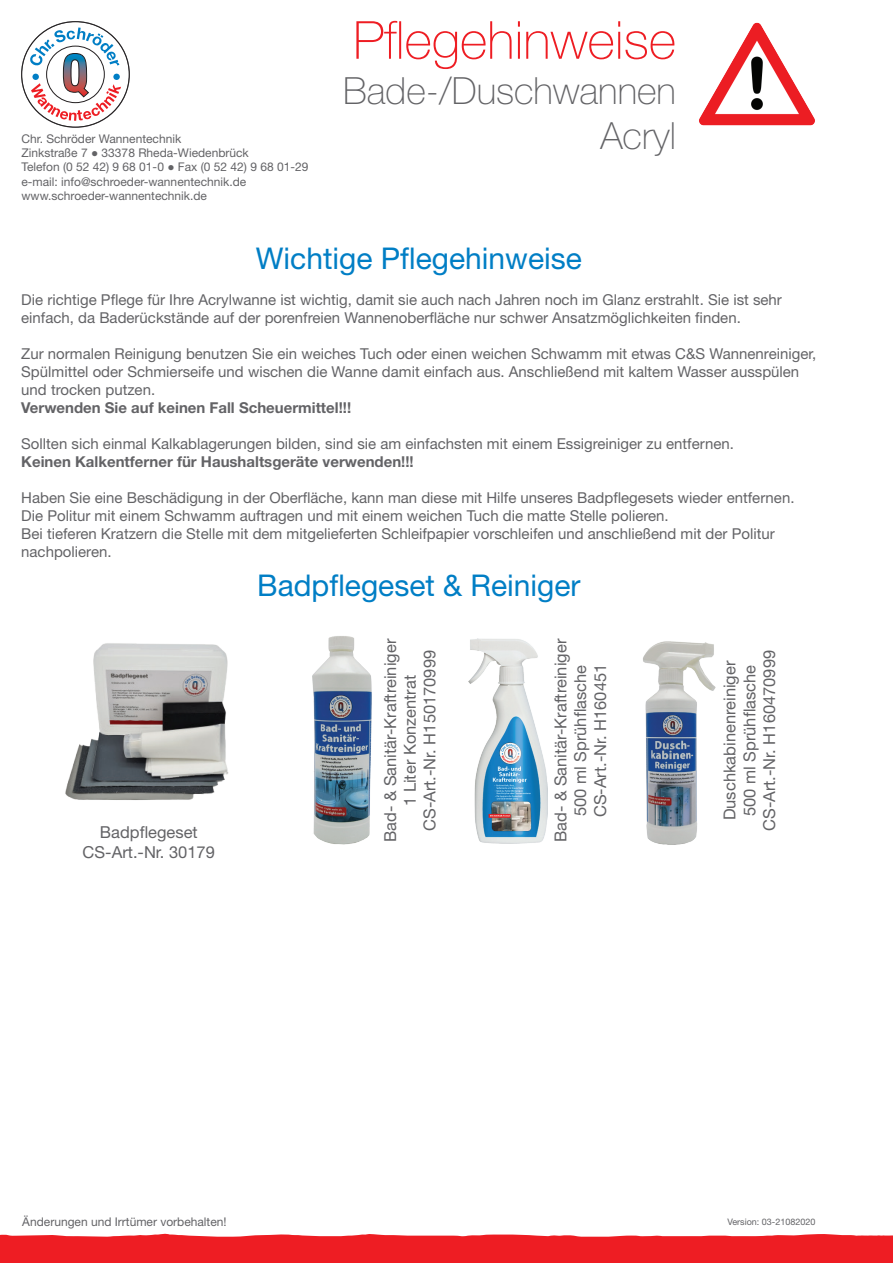
<style>
.page{position:relative;width:893px;height:1263px;background:#fff}
.page>*{position:absolute;margin:0;border:0;box-sizing:border-box;transform-origin:0 0}
.t1{font:100 52.5px "Helvetica Neue LT Std";color:#ee1d23}
.t2{font:100 37.5px/45px "Helvetica Neue LT Std";color:#636366;text-align:right}
.t3{font:30px "Helvetica Neue LT Std";color:#007ec5}
.t4{font:16.5px/19.8px "Helvetica Neue LT Std";color:#636366;text-align:center}
.t5{font:15px/18px "Helvetica Neue LT Std";color:#636366}
.t6{font:700 15px "Helvetica Neue LT Std";color:#636366}
.t7{font:12px/14.4px "Helvetica Neue LT Std";color:#636366}
.t8{font:9px "Helvetica Neue LT Std";color:#636366}
.s1{font-family:"Arial";font-weight:900}
</style>
<div class="page">
<svg style="left:21px;top:21px;width:109px;height:107px"></svg>
<svg style="left:0;top:1233px;width:893px;height:9px"></svg>
<div style="left:0;top:1242px;width:893px;height:21px;background:#ee1d23"></div>
<img style="left:65px;top:643px;width:164px;height:157px">
<img style="left:312px;top:636px;width:60px;height:209px">
<img style="left:468px;top:639px;width:80px;height:205px">
<img style="left:643px;top:641px;width:73px;height:204px">
<img style="left:699px;top:22px;width:116px;height:104px">
<p class="t7" style="left:21px;top:131px;width:288px">Chr. Schröder Wannentechnik<br>Zinkstraße 7 <span class="s1">●</span> 33378 Rheda-Wiedenbrück<br>Telefon (0 52 42) 9 68 01-0 <span class="s1">●</span> Fax (0 52 42) 9 68 01-29 e-mail: info@schroeder-wannentechnik.de www.schroeder-wannentechnik.de</p>
<h1 class="t1" style="left:353px;top:10px;width:324px">Pflegehinweise</h1>
<h2 class="t2" style="left:343px;top:68px;width:334px">Bade-/Duschwannen<br>Acryl</h2>
<h3 class="t3" style="left:256px;top:241px;width:328px">Wichtige Pflegehinweise</h3>
<p class="t5" style="left:21px;top:291px;width:762px">Die richtige Pflege für Ihre Acrylwanne ist wichtig, damit sie auch nach Jahren noch im Glanz erstrahlt. Sie ist sehr einfach, da Baderückstände auf der porenfreien Wannenoberfläche nur schwer Ansatzmöglichkeiten finden.</p>
<p class="t5" style="left:21px;top:345px;width:796px">Zur normalen Reinigung benutzen Sie ein weiches Tuch oder einen weichen Schwamm mit etwas C&amp;S Wannenreiniger,<br>Spülmittel oder Schmierseife und wischen die Wanne damit einfach aus. Anschließend mit kaltem Wasser ausspülen und trocken putzen.</p>
<p class="t6" style="left:21px;top:399px;width:331px">Verwenden Sie auf keinen Fall Scheuermittel!!!</p>
<p class="t5" style="left:21px;top:435px;width:714px">Sollten sich einmal Kalkablagerungen bilden, sind sie am einfachsten mit einem Essigreiniger zu entfernen.</p>
<p class="t6" style="left:21px;top:453px;width:394px">Keinen Kalkentferner für Haushaltsgeräte verwenden!!!</p>
<p class="t5" style="left:21px;top:489px;width:775px">Haben Sie eine Beschädigung in der Oberfläche, kann man diese mit Hilfe unseres Badpflegesets wieder entfernen.<br>Die Politur mit einem Schwamm auftragen und mit einem weichen Tuch die matte Stelle polieren.<br>Bei tieferen Kratzern die Stelle mit dem mitgelieferten Schleifpapier vorschleifen und anschließend mit der Politur nachpolieren.</p>
<p class="t4" style="left:83px;top:822px;width:134px">Badpflegeset<br>CS-Art.-Nr. 30179</p>
<h3 class="t3" style="left:257px;top:568px;width:325px">Badpflegeset &amp; Reiniger</h3>
<p class="t4" style="left:380px;top:842px;width:205px;rotate:-90deg">Bad- &amp; Sanitär-Kraftreiniger<br>1 Liter Konzentrat<br>CS-Art.-Nr. H150170999</p>
<p class="t4" style="left:550px;top:842px;width:205px;rotate:-90deg">Bad- &amp; Sanitär-Kraftreiniger<br>500 ml Sprühflasche<br>CS-Art.-Nr. H160451</p>
<p class="t4" style="left:720px;top:831px;width:182px;rotate:-90deg">Duschkabinenreiniger<br>500 ml Sprühflasche<br>CS-Art.-Nr. H160470999</p>
<p class="t7" style="left:22px;top:1214px;width:206px">Änderungen und Irrtümer vorbehalten!</p>
<p class="t8" style="left:727px;top:1216px;width:90px">Version: 03-21082020</p>
</div>
